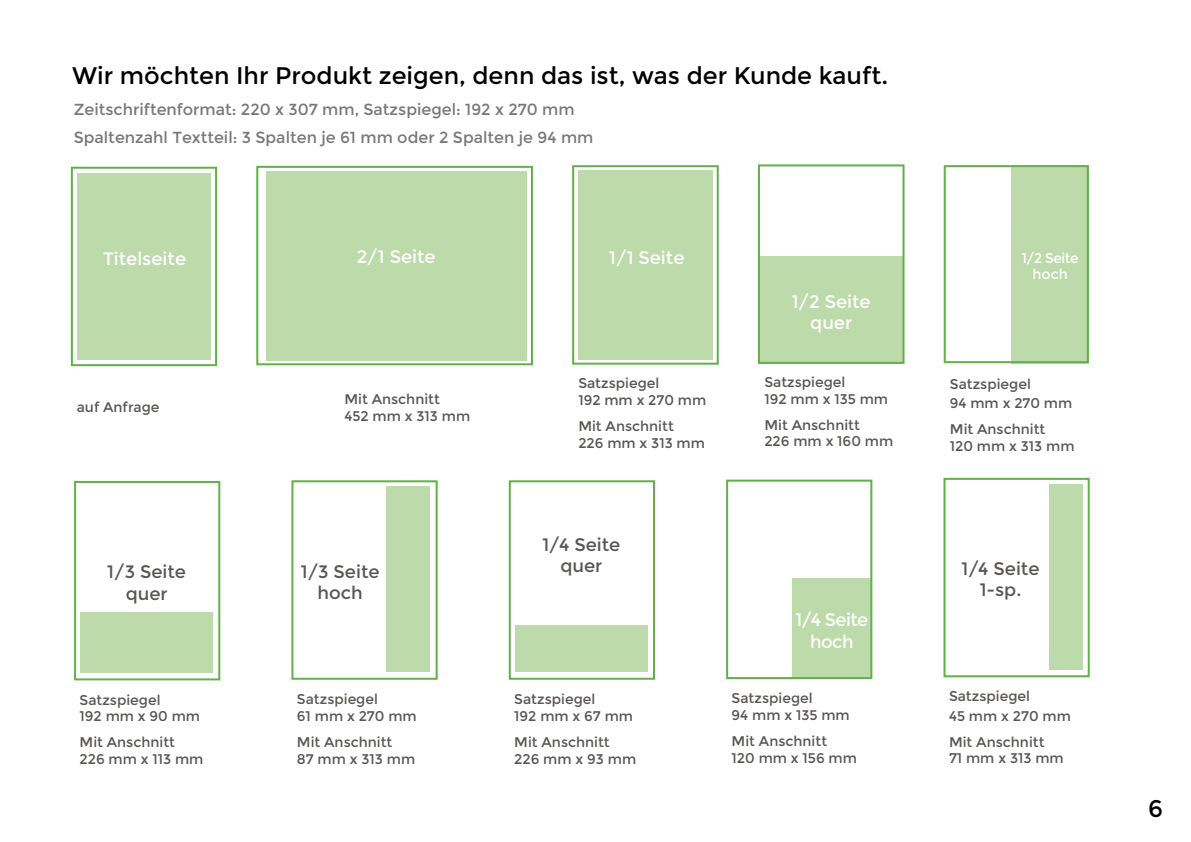
<style>
.page{position:relative;width:1191px;height:842px;background:#fff}
.page>*{position:absolute;margin:0;border:0;box-sizing:border-box;transform-origin:0 0}
.t1{font:24px "Montserrat";color:#000}
.t2{font:18px/21.6px "Montserrat";color:#595654;text-align:center}
.t3{font:18px/21.6px "Montserrat";color:#fff;text-align:center}
.t4{font:18px/21.6px "Montserrat";letter-spacing:-.03em;color:#fff;text-align:center}
.t5{font:16px/28px "Montserrat";color:#7a7877}
.t6{font:14px/16.8px "Montserrat";color:#595654}
.t7{font:14px/16.8px "Montserrat";letter-spacing:-.03em;color:#fff;text-align:center}
</style>
<div class="page">
<div style="left:386px;top:487px;width:44px;height:185px;background:#bddbaa"></div>
<div style="left:291px;top:480px;width:146px;height:200px;border:2px solid #61b148"></div>
<div style="left:509px;top:480px;width:146px;height:200px;border:2px solid #61b148"></div>
<div style="left:515px;top:626px;width:132px;height:46px;background:#bddbaa"></div>
<div style="left:1049px;top:484px;width:33px;height:185px;background:#bddbaa"></div>
<div style="left:943px;top:478px;width:146px;height:199px;border:2px solid #61b148"></div>
<div style="left:74px;top:481px;width:146px;height:199px;border:2px solid #61b148"></div>
<div style="left:81px;top:612px;width:132px;height:61px;background:#bddbaa"></div>
<div style="left:71px;top:167px;width:146px;height:199px;border:2px solid #61b148"></div>
<div style="left:77px;top:173px;width:134px;height:187px;background:#bddbaa"></div>
<div style="left:572px;top:165px;width:146px;height:200px;border:2px solid #61b148"></div>
<div style="left:579px;top:170px;width:134px;height:190px;background:#bddbaa"></div>
<div style="left:256px;top:166px;width:277px;height:199px;border:2px solid #61b148"></div>
<div style="left:266px;top:171px;width:260px;height:189px;background:#bddbaa"></div>
<div style="left:1011px;top:165px;width:78px;height:198px;background:#bddbaa"></div>
<div style="left:943px;top:165px;width:145px;height:198px;border:2px solid #61b148"></div>
<div style="left:792px;top:578px;width:79px;height:100px;background:#bddbaa"></div>
<div style="left:726px;top:480px;width:146px;height:199px;border:2px solid #61b148"></div>
<div style="left:758px;top:256px;width:146px;height:107px;background:#bddbaa"></div>
<div style="left:758px;top:164px;width:146px;height:200px;border:2px solid #61b148"></div>
<h1 class="t1" style="left:72px;top:61px;width:817px">Wir möchten Ihr Produkt zeigen, denn das ist, was der Kunde kauft.</h1>
<p class="t5" style="left:74px;top:95px;width:521px">Zeitschriftenformat: 220 x 307 mm, Satzspiegel: 192 x 270 mm<br>Spaltenzahl Textteil: 3 Spalten je 61 mm oder 2 Spalten je 94 mm</p>
<p class="t3" style="left:103px;top:248px;width:85px">Titelseite</p>
<p class="t3" style="left:357px;top:246px;width:81px">2/1 Seite</p>
<p class="t3" style="left:609px;top:247px;width:77px">1/1 Seite</p>
<p class="t3" style="left:791px;top:291px;width:81px">1/2 Seite quer</p>
<p class="t6" style="left:77px;top:399px;width:84px">auf Anfrage</p>
<p class="t6" style="left:344px;top:391px;width:127px">Mit Anschnitt<br>452 mm x 313 mm</p>
<p class="t6" style="left:578px;top:375px;width:129px">Satzspiegel<br>192 mm x 270 mm</p>
<p class="t6" style="left:578px;top:417px;width:128px">Mit Anschnitt<br>226 mm x 313 mm</p>
<p class="t6" style="left:764px;top:374px;width:125px">Satzspiegel<br>192 mm x 135 mm</p>
<p class="t6" style="left:764px;top:416px;width:130px">Mit Anschnitt<br>226 mm x 160 mm</p>
<p class="t2" style="left:107px;top:561px;width:80px">1/3 Seite quer</p>
<p class="t2" style="left:301px;top:561px;width:80px">1/3 Seite hoch</p>
<p class="t2" style="left:542px;top:534px;width:79px">1/4 Seite quer</p>
<p class="t4" style="left:795px;top:609px;width:74px">1/4 Seite hoch</p>
<p class="t6" style="left:80px;top:691px;width:122px">Satzspiegel<br>192 mm x 90 mm</p>
<p class="t6" style="left:80px;top:734px;width:125px">Mit Anschnitt<br>226 mm x 113 mm</p>
<p class="t6" style="left:297px;top:691px;width:121px">Satzspiegel<br>61 mm x 270 mm</p>
<p class="t6" style="left:297px;top:733px;width:120px">Mit Anschnitt<br>87 mm x 313 mm</p>
<p class="t6" style="left:514px;top:691px;width:120px">Satzspiegel<br>192 mm x 67 mm</p>
<p class="t6" style="left:514px;top:733px;width:123px">Mit Anschnitt<br>226 mm x 93 mm</p>
<p class="t6" style="left:731px;top:690px;width:120px">Satzspiegel<br>94 mm x 135 mm</p>
<p class="t6" style="left:731px;top:733px;width:127px">Mit Anschnitt<br>120 mm x 156 mm</p>
<p class="t7" style="left:1021px;top:249px;width:58px">1/2 Seite hoch</p>
<p class="t6" style="left:950px;top:374px;width:124px;line-height:19.2px">Satzspiegel<br>94 mm x 270 mm</p>
<p class="t6" style="left:950px;top:421px;width:126px">Mit Anschnitt<br>120 mm x 313 mm</p>
<p class="t2" style="left:961px;top:558px;width:79px">1/4 Seite<br>1-sp.</p>
<p class="t6" style="left:949px;top:687px;width:123px;line-height:19.2px">Satzspiegel<br>45 mm x 270 mm</p>
<p class="t6" style="left:949px;top:733px;width:116px">Mit Anschnitt<br>71 mm x 313 mm</p>
<h1 class="t1" style="left:1148px;top:794px;width:16px">6</h1>
</div>
